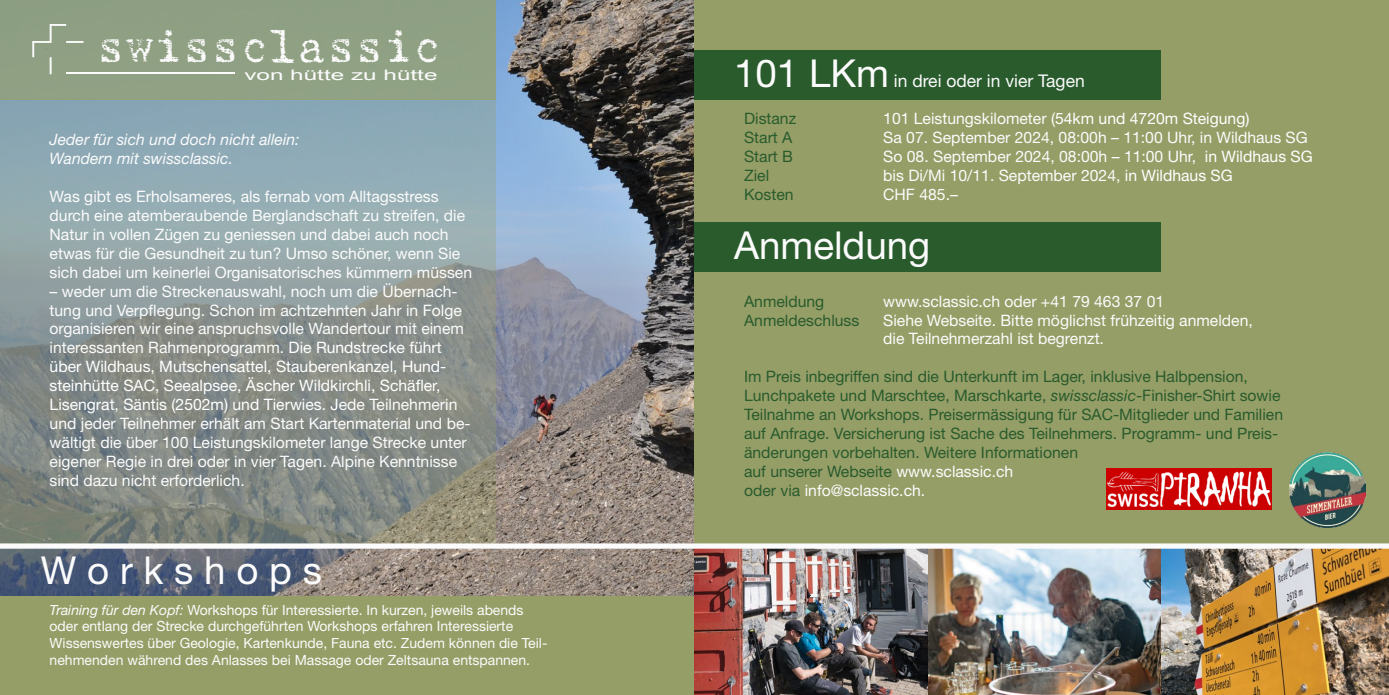
<style>
.page{position:relative;width:1389px;height:695px;background:#fff}
.page>*{position:absolute;margin:0;border:0;box-sizing:border-box;transform-origin:0 0}
.t1{font:46.38px "Batik";color:#fbfbfb}
.t2{font:38.5px "Helvetica Neue LT Std";color:#fbfbfb}
.t3{font:17.5px "Helvetica Neue LT Std";color:#fbfbfb}
.t4{font:15.75px/18.9px "Helvetica Neue LT Std";color:#fbfbfb}
.t5{font:15.75px/18.9px "Helvetica Neue LT Std";color:#295b2d}
.t6{font:italic 15.75px/18.9px "Helvetica Neue LT Std";color:#fbfbfb}
.t7{font:15.75px "Helvetica Neue LT Std";color:#fff}
.t8{font:14.53px "Arial";color:#fbfbfb;scale:1.67 1}
.t9{font:14px/16.8px "Helvetica Neue LT Std";color:#fbfbfb}
.s1{color:#fff}
.s2{font-style:italic}
.s3{font-size:38.5px}
.s4{color:#fbfbfb}
</style>
<div class="page">
<div style="left:0;top:546px;width:694px;height:148px;background:#969e67"></div>
<img style="left:0;top:0;width:694px;height:595px">
<div style="left:694px;top:0;width:695px;height:694px;background:#969e67"></div>
<div style="left:0;top:0;width:496px;height:99px;background:#8fa083"></div>
<div style="left:694px;top:222px;width:467px;height:50px;background:#295b2d"></div>
<svg style="left:0;top:99px;width:496px;height:444px;background:#8a9797"></svg>
<img style="left:694px;top:548px;width:695px;height:146px">
<div style="left:0;top:543px;width:1389px;height:5px;background:#fbfbfb"></div>
<div style="left:694px;top:50px;width:467px;height:50px;background:#295b2d"></div>
<hr style="left:66px;top:72px;width:168px;height:2px;background:#fbfbfb">
<svg style="left:32px;top:24px;width:52px;height:50px"></svg>
<img style="left:1290px;top:452px;width:75px;height:75px">
<img style="left:1107px;top:468px;width:165px;height:41px">
<h1 class="t1" style="left:96px;top:26px;width:346px">swissclassic</h1>
<p class="t8" style="left:244px;top:65px;width:117px">von hütte zu hütte</p>
<p class="t6" style="left:50px;top:130px;width:252px">Jeder für sich und doch nicht allein:<br>Wandern mit swissclassic.</p>
<p class="t4" style="left:50px;top:187px;width:424px">Was gibt es Erholsameres, als fernab vom Alltagsstress durch eine atemberaubende Berglandschaft zu streifen, die Natur in vollen Zügen zu geniessen und dabei auch noch etwas für die Gesundheit zu tun? Umso schöner, wenn Sie sich dabei um keinerlei Organisatorisches kümmern müssen</p>
<p class="t4" style="left:50px;top:281px;width:422px">– weder um die Streckenauswahl, noch um die Übernach&shy;tung und Verpflegung. Schon im achtzehnten Jahr in Folge organisieren wir eine anspruchsvolle Wandertour mit einem interessanten Rahmenprogramm. <span class="s1">Die Rundstrecke führt über Wildhaus, Mutschensattel, Stauberenkanzel, Hund&shy;steinhütte SAC, Seealpsee, Äscher Wildkirchli, Schäfler, Lisengrat, Säntis (2502m) und Tierwies. J</span>ede Teilnehmerin und jeder Teilnehmer erhält am Start Kartenmaterial und be&shy;wältigt die über 100 Leistungskilometer lange Strecke unter eigener Regie in drei oder in vier Tagen. Alpine Kenntnisse sind dazu nicht erforderlich.</p>
<h2 class="t2" style="left:41px;top:546px;width:283px">W o r k s h o p s</h2>
<p class="t9" style="left:50px;top:601px;width:499px"><span class="s2">Training für den Kopf:</span> Workshops für Interessierte. In kurzen, jeweils abends oder entlang der Strecke durchgeführten Workshops erfahren Interessierte Wissenswertes über Geologie, Kartenkunde, Fauna etc. Zudem können die Teil&shy;nehmenden während des Anlasses bei Massage oder Zeltsauna entspannen.</p>
<p class="t3" style="left:734px;top:70px;width:352px"><span class="s3">101 LKm</span> in drei oder in vier Tagen</p>
<p class="t5" style="left:744px;top:109px;width:54px">Distanz</p>
<p class="t7" style="left:883px;top:109px;width:368px"><span class="s4">101 Leistungskilometer</span> (54km und 4720m Steigung)</p>
<p class="t5" style="left:744px;top:128px;width:50px">Start A</p>
<p class="t4" style="left:883px;top:128px;width:426px">Sa 07. September 2024, 08:00h – 11:00 Uhr, in Wildhaus SG</p>
<p class="t5" style="left:744px;top:147px;width:50px">Start B</p>
<p class="t4" style="left:883px;top:147px;width:431px">So 08. September 2024, 08:00h – 11:00 Uhr, <span class="s1">in Wildhaus SG</span></p>
<p class="t5" style="left:744px;top:166px;width:27px">Ziel</p>
<p class="t4" style="left:883px;top:166px;width:351px">bis Di/Mi 10/11. September 2024, <span class="s1">in Wildhaus SG</span></p>
<p class="t5" style="left:744px;top:184px;width:51px">Kosten</p>
<p class="t4" style="left:883px;top:184px;width:76px">CHF 485.–</p>
<h2 class="t2" style="left:734px;top:222px;width:198px">Anmeldung</h2>
<p class="t5" style="left:744px;top:291px;width:82px">Anmeldung</p>
<p class="t4" style="left:883px;top:291px;width:283px">www.sclassic.ch oder +41 79 463 37 01</p>
<p class="t5" style="left:744px;top:310px;width:117px">Anmeldeschluss</p>
<p class="t4" style="left:883px;top:310px;width:371px">Siehe Webseite. Bitte möglichst frühzeitig anmelden, die Teilnehmerzahl ist begrenzt.</p>
<p class="t5" style="left:744px;top:367px;width:541px">Im Preis inbegriffen sind die Unterkunft im Lager, inklusive Halbpension, Lunchpakete und Marschtee, Marschkarte, <span class="s2">swissclassic</span>-Finisher-Shirt sowie Teilnahme an Workshops. Preisermässigung für SAC-Mitglieder und Familien auf Anfrage. Versicherung ist Sache des Teilnehmers. Programm- und Preis&shy;änderungen vorbehalten. Weitere Informationen<br>auf unserer Webseite <span class="s4">www.sclassic.ch<br></span>oder via <span class="s4">info@sclassic.ch.</span></p>
</div>
